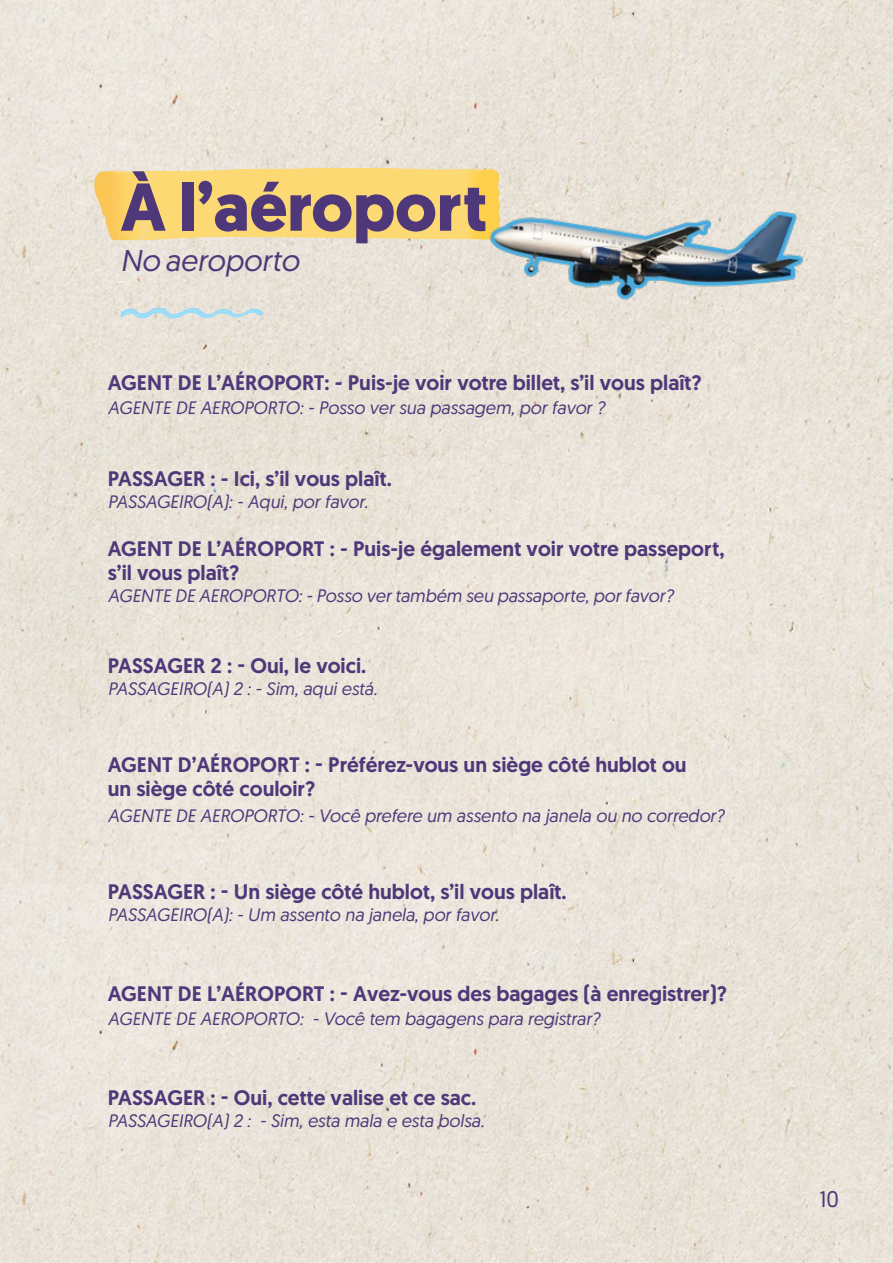
<style>
.page{position:relative;width:893px;height:1263px;background:#fff}
.page>*{position:absolute;margin:0;border:0;box-sizing:border-box;transform-origin:0 0}
.t1{font:700 67.5px "Geomanist";color:#4f387a}
.t2{font:italic 30px "Geomanist";color:#4f387a}
.t3{font:22.5px "Geomanist";color:#50367a}
.t4{font:500 21px/24px "Geomanist";color:#4f387a}
.t5{font:italic 18px "Geomanist";color:#4f387a}
</style>
<div class="page">
<img style="left:0;top:0;width:893px;height:1263px">
<div style="left:96px;top:168px;width:395px;height:72px;background:#fcd973"></div>
<img style="left:94px;top:171px;width:50px;height:69px">
<img style="left:463px;top:169px;width:38px;height:71px">
<svg style="left:120px;top:308px;width:144px;height:11px;background:#c6dfe5"></svg>
<img style="left:480px;top:200px;width:328px;height:107px">
<h1 class="t1" style="left:120px;top:162px;width:368px">À l’aéroport</h1>
<h2 class="t2" style="left:120px;top:241px;width:180px">No aeroporto</h2>
<p class="t4" style="left:108px;top:370px;width:595px">AGENT DE L’AÉROPORT: - Puis-je voir votre billet, s’il vous plaît?</p>
<p class="t5" style="left:108px;top:396px;width:498px">AGENTE DE AEROPORTO: - Posso ver sua passagem, por favor ?</p>
<p class="t4" style="left:108px;top:466px;width:285px">PASSAGER : - Ici, s’il vous plaît.</p>
<p class="t5" style="left:108px;top:490px;width:262px">PASSAGEIRO(A): - Aqui, por favor.</p>
<p class="t4" style="left:108px;top:536px;width:618px">AGENT DE L’AÉROPORT : - Puis-je également voir votre passeport, s’il vous plaît?</p>
<p class="t5" style="left:108px;top:584px;width:567px">AGENTE DE AEROPORTO: - Posso ver também seu passaporte, por favor?</p>
<p class="t4" style="left:108px;top:653px;width:260px">PASSAGER 2 : - Oui, le voici.</p>
<p class="t5" style="left:108px;top:677px;width:271px">PASSAGEIRO(A) 2 : - Sim, aqui está.</p>
<p class="t4" style="left:108px;top:752px;width:580px">AGENT D’AÉROPORT : - Préférez-vous un siège côté hublot ou un siège côté couloir?</p>
<p class="t5" style="left:108px;top:804px;width:618px">AGENTE DE AEROPORTO: - Você prefere um assento na janela ou no corredor?</p>
<p class="t4" style="left:108px;top:879px;width:460px">PASSAGER : - Un siège côté hublot, s’il vous plaît.</p>
<p class="t5" style="left:108px;top:903px;width:392px">PASSAGEIRO(A): - Um assento na janela, por favor.</p>
<p class="t4" style="left:108px;top:981px;width:621px">AGENT DE L’AÉROPORT : - Avez-vous des bagages (à enregistrer)?</p>
<p class="t5" style="left:108px;top:1007px;width:494px">AGENTE DE AEROPORTO: - Você tem bagagens para registrar?</p>
<p class="t4" style="left:108px;top:1085px;width:370px">PASSAGER : - Oui, cette valise et ce sac.</p>
<p class="t5" style="left:108px;top:1109px;width:378px">PASSAGEIRO(A) 2 : - Sim, esta mala e esta bolsa.</p>
<p class="t3" style="left:819px;top:1184px;width:21px">10</p>
</div>
